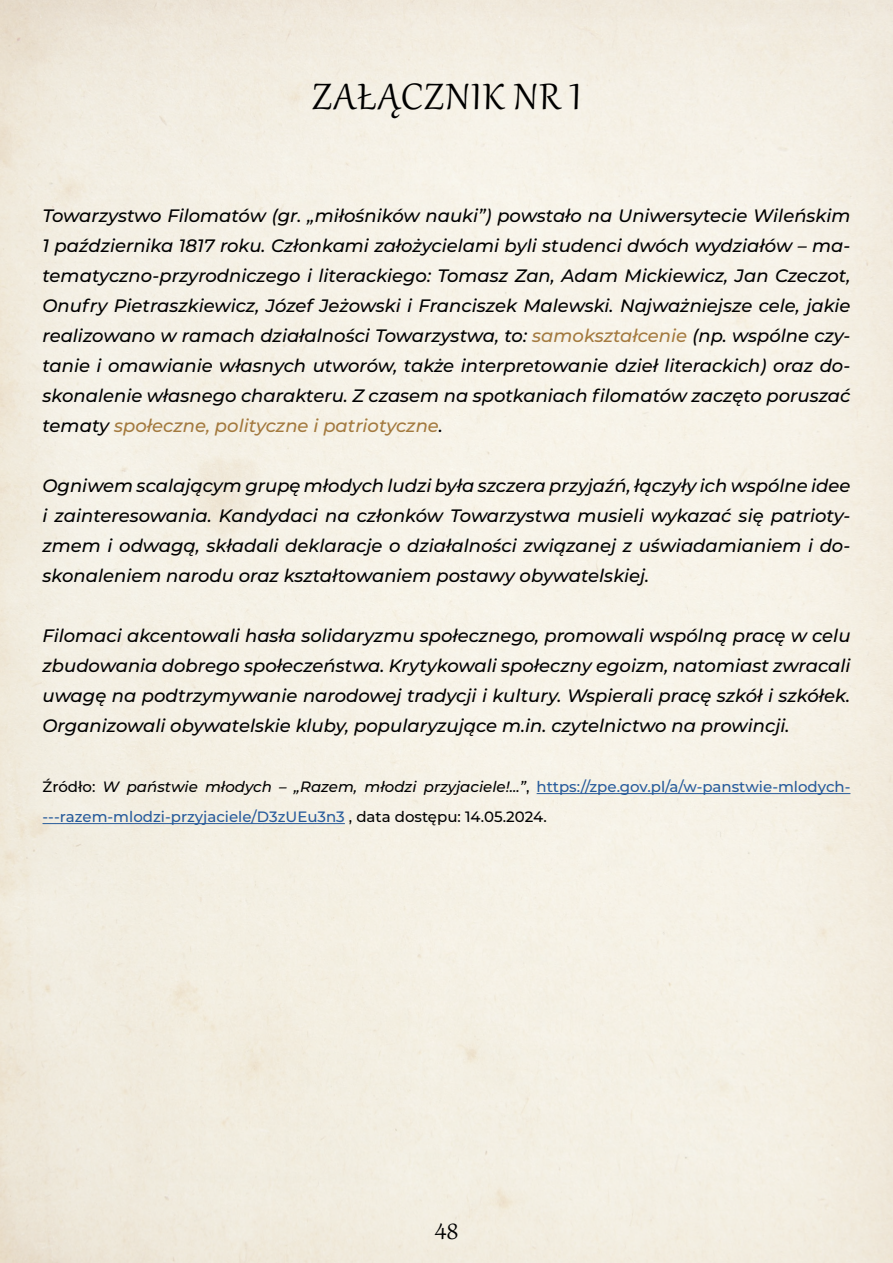
<style>
.page{position:relative;width:893px;height:1263px;background:#fff}
.page>*{position:absolute;margin:0;border:0;box-sizing:border-box;transform-origin:0 0}
.t1{font:45px "Gabriola";letter-spacing:.04em;color:#000}
.t2{font:27px "Gabriola";color:#000}
.t3{font:italic 500 18px/30px "Montserrat";color:#000;text-align:justify}
.t4{font:500 15px/30px "Montserrat";color:#275b9b}
.s1{color:#a3793e}
.s2{color:#000}
.s3{font-style:italic;color:#000}
</style>
<div class="page">
<hr style="left:537px;top:793px;width:313px;height:1px;background:#275b9b">
<hr style="left:43px;top:823px;width:302px;height:1px;background:#275b9b">
<h1 class="t1" style="left:312px;top:67px;width:269px">ZAŁĄCZNIK NR 1</h1>
<p class="t3" style="left:43px;top:200px;width:809px">Towarzystwo Filomatów (gr. „miłośników nauki”) powstało na Uniwersytecie Wileńskim 1 października 1817 roku. Członkami założycielami byli studenci dwóch wydziałów – ma&shy;tematyczno‑przyrodniczego i literackiego: Tomasz Zan, Adam Mickiewicz, Jan Czeczot, Onufry Pietraszkiewicz, Józef Jeżowski i Franciszek Malewski. Najważniejsze cele, jakie realizowano w ramach działalności Towarzystwa, to: <span class="s1">samokształcenie</span> (np. wspólne czy&shy;tanie i omawianie własnych utworów, także interpretowanie dzieł literackich) oraz do&shy;skonalenie własnego charakteru. Z czasem na spotkaniach filomatów zaczęto poruszać tematy <span class="s1">społeczne, polityczne i patriotyczne</span>.</p>
<p class="t3" style="left:43px;top:470px;width:809px">Ogniwem scalającym grupę młodych ludzi była szczera przyjaźń, łączyły ich wspólne idee i zainteresowania. Kandydaci na członków Towarzystwa musieli wykazać się patrioty&shy;zmem i odwagą, składali deklaracje o działalności związanej z uświadamianiem i do&shy;skonaleniem narodu oraz kształtowaniem postawy obywatelskiej.</p>
<p class="t3" style="left:43px;top:620px;width:809px">Filomaci akcentowali hasła solidaryzmu społecznego, promowali wspólną pracę w celu zbudowania dobrego społeczeństwa. Krytykowali społeczny egoizm, natomiast zwracali uwagę na podtrzymywanie narodowej tradycji i kultury. Wspierali pracę szkół i szkółek.<br>Organizowali obywatelskie kluby, popularyzujące m.in. czytelnictwo na prowincji.</p>
<p class="t4" style="left:43px;top:771px;width:809px"><span class="s2">Źródło:</span> <span class="s3">W państwie młodych – „Razem, młodzi przyjaciele!...”</span><span class="s2">,</span> https://zpe.gov.pl/a/w-panstwie-mlodych----razem-mlodzi-przyjaciele/D3zUEu3n3 <span class="s2">, data dostępu: 14.05.2024.</span></p>
<h2 class="t2" style="left:435px;top:1214px;width:25px">48</h2>
</div>
